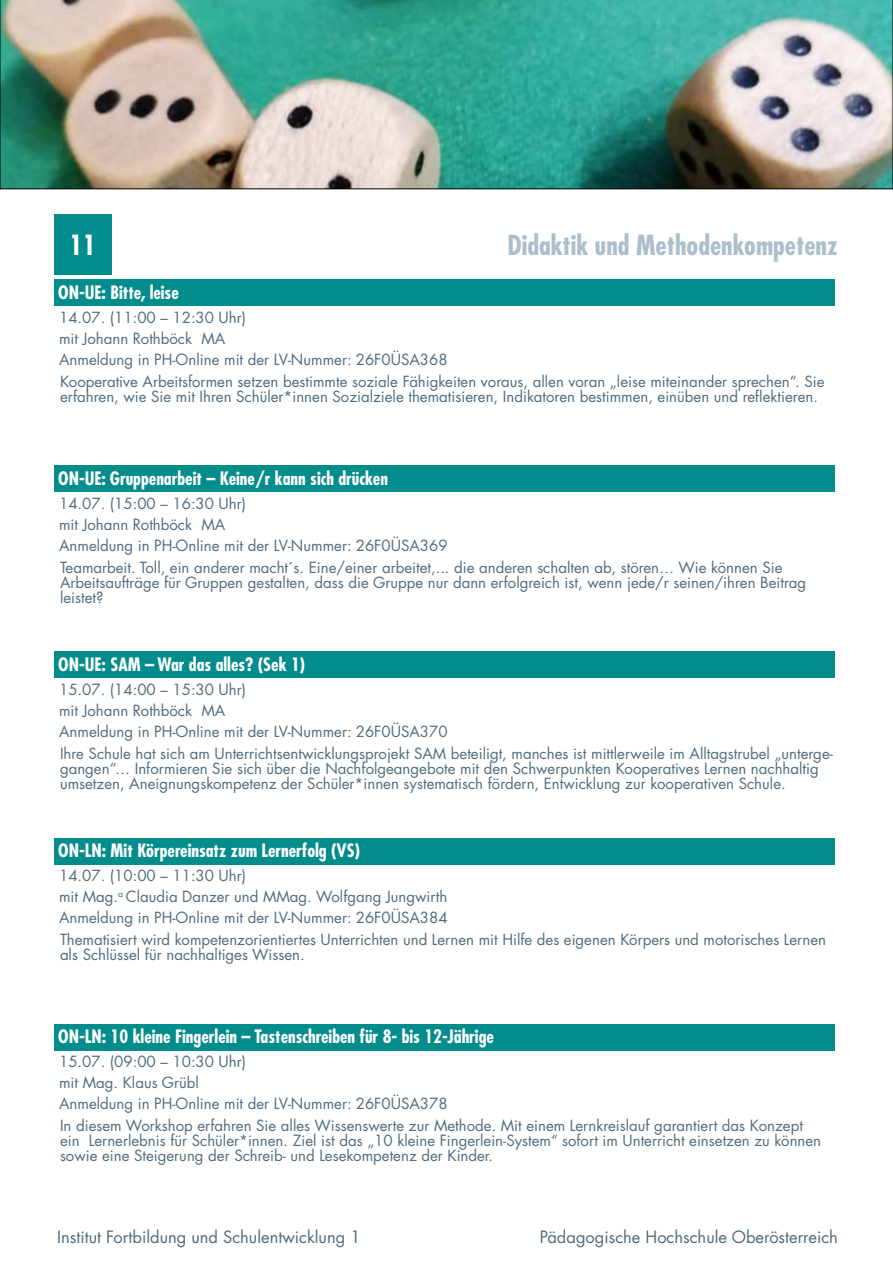
<style>
.page{position:relative;width:893px;height:1263px;background:#fff}
.page>*{position:absolute;margin:0;border:0;box-sizing:border-box;transform-origin:0 0}
.t1{font:700 condensed 27px "Futura LT Pro";color:#abc0cc}
.t2{font:700 condensed 27px "Futura LT Pro";color:#fff}
.t3{font:700 condensed 18px "Futura LT Pro";color:#fff}
.t4{font:16.5px "Futura LT Pro";color:#526a7b}
.t5{font:15px/20.9px "Futura LT Pro";color:#526c7f}
</style>
<div class="page">
<img style="left:0;top:0;width:893px;height:189px">
<div style="left:54px;top:214px;width:58px;height:60px;background:#028c8c"></div>
<div style="left:54px;top:280px;width:781px;height:26px;background:#028c8c"></div>
<div style="left:54px;top:466px;width:781px;height:26px;background:#028c8c"></div>
<div style="left:54px;top:652px;width:781px;height:26px;background:#028c8c"></div>
<div style="left:54px;top:838px;width:781px;height:26px;background:#028c8c"></div>
<div style="left:54px;top:1024px;width:781px;height:26px;background:#028c8c"></div>
<h1 class="t2" style="left:70px;top:227px;width:28px">11</h1>
<h1 class="t1" style="left:507px;top:227px;width:332px">Didaktik und Methodenkompetenz</h1>
<p class="t3" style="left:58px;top:280px;width:122px">ON-UE: Bitte, leise</p>
<p class="t5" style="left:59px;top:307px;width:390px">14.07. (11:00 – 12:30 Uhr)<br>mit Johann Rothböck MA<br>Anmeldung in PH-Online mit der LV-Nummer: 26F0ÜSA368</p>
<p class="t5" style="left:60px;top:374px;width:766px;line-height:15px">Kooperative Arbeitsformen setzen bestimmte soziale Fähigkeiten voraus, allen voran „leise miteinander sprechen“. Sie erfahren, wie Sie mit Ihren Schüler*innen Sozialziele thematisieren, Indikatoren bestimmen, einüben und reflektieren.</p>
<p class="t3" style="left:58px;top:466px;width:331px">ON-UE: Gruppenarbeit – Keine/r kann sich drücken</p>
<p class="t5" style="left:59px;top:493px;width:390px">14.07. (15:00 – 16:30 Uhr)<br>mit Johann Rothböck MA<br>Anmeldung in PH-Online mit der LV-Nummer: 26F0ÜSA369</p>
<p class="t5" style="left:60px;top:560px;width:748px;line-height:15px">Teamarbeit. Toll, ein anderer macht´s. Eine/einer arbeitet,... die anderen schalten ab, stören… Wie können Sie<br>Arbeitsaufträge für Gruppen gestalten, dass die Gruppe nur dann erfolgreich ist, wenn jede/r seinen/ihren Beitrag leistet?</p>
<p class="t3" style="left:58px;top:652px;width:248px">ON-UE: SAM – War das alles? (Sek 1)</p>
<p class="t5" style="left:59px;top:679px;width:390px">15.07. (14:00 – 15:30 Uhr)<br>mit Johann Rothböck MA<br>Anmeldung in PH-Online mit der LV-Nummer: 26F0ÜSA370</p>
<p class="t5" style="left:60px;top:746px;width:774px;line-height:15px">Ihre Schule hat sich am Unterrichtsentwicklungsprojekt SAM beteiligt, manches ist mittlerweile im Alltagstrubel „unterge&shy;gangen“… Informieren Sie sich über die Nachfolgeangebote mit den Schwerpunkten Kooperatives Lernen nachhaltig umsetzen, Aneignungskompetenz der Schüler*innen systematisch fördern, Entwicklung zur kooperativen Schule.</p>
<p class="t3" style="left:58px;top:838px;width:303px">ON-LN: Mit Körpereinsatz zum Lernerfolg (VS)</p>
<p class="t5" style="left:59px;top:865px;width:390px">14.07. (10:00 – 11:30 Uhr)<br>mit Mag.<sup>a</sup> Claudia Danzer und MMag. Wolfgang Jungwirth<br>Anmeldung in PH-Online mit der LV-Nummer: 26F0ÜSA384</p>
<p class="t5" style="left:60px;top:932px;width:767px;line-height:15px">Thematisiert wird kompetenzorientiertes Unterrichten und Lernen mit Hilfe des eigenen Körpers und motorisches Lernen als Schlüssel für nachhaltiges Wissen.</p>
<p class="t3" style="left:58px;top:1024px;width:437px">ON-LN: 10 kleine Fingerlein – Tastenschreiben für 8- bis 12-Jährige</p>
<p class="t5" style="left:59px;top:1051px;width:390px">15.07. (09:00 – 10:30 Uhr)<br>mit Mag. Klaus Grübl<br>Anmeldung in PH-Online mit der LV-Nummer: 26F0ÜSA378</p>
<p class="t5" style="left:60px;top:1118px;width:763px;line-height:15px">In diesem Workshop erfahren Sie alles Wissenswerte zur Methode. Mit einem Lernkreislauf garantiert das Konzept ein Lernerlebnis für Schüler*innen. Ziel ist das „10 kleine Fingerlein-System“ sofort im Unterricht einsetzen zu können sowie eine Steigerung der Schreib- und Lesekompetenz der Kinder.</p>
<p class="t4" style="left:57px;top:1225px;width:305px">Institut Fortbildung und Schulentwicklung 1</p>
<p class="t4" style="left:540px;top:1225px;width:300px">Pädagogische Hochschule Oberösterreich</p>
</div>
